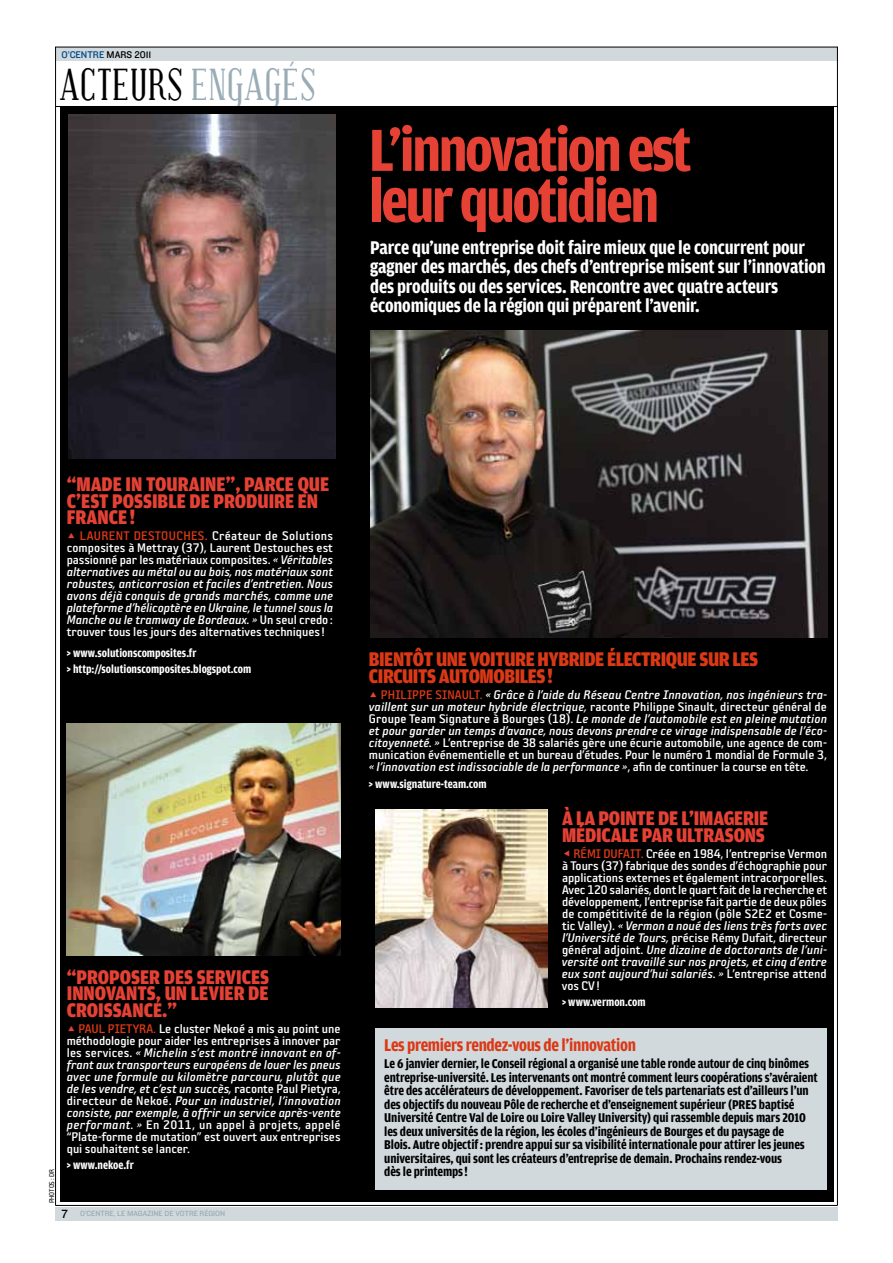
<style>
.page{position:relative;width:893px;height:1263px;background:#fff}
.page>*{position:absolute;margin:0;border:0;box-sizing:border-box;transform-origin:0 0}
.t1{font:700 63px/51px "Amplitude Cond";letter-spacing:-.04em;color:#e64135}
.t2{font:condensed 49.65px "Covington SC";color:#000}
.t3{font:900 21px/16.5px "Amplitude Cond";color:#e64135}
.t4{font:900 21px/16.5px "Amplitude Cond";letter-spacing:-.02em;color:#db3916}
.t5{font:700 19.5px/19.5px "Amplitude Cond";letter-spacing:-.01em;color:#fff}
.t6{font:700 18px "Amplitude Cond";letter-spacing:-.02em;color:#db3916}
.t7{font:13.5px/12px "Sophisto C Italic";color:#fff;text-align:justify}
.t8{font:13.5px/12px "Sophisto C Gauge";letter-spacing:-.005em;color:#fff;text-align:justify}
.t9{font:700 13.5px/13.5px "Amplitude Cond";letter-spacing:-.01em;color:#000}
.t10{font:700 12px/16.2px "Amplitude Cond";color:#fff}
.t11{font:10.05px "Knockout 31 Junior Middlewt";color:#004b88}
.t12{font:7.8px "Knockout 31 Junior Middlewt";color:#99acb6}
.t13{font:7.5px "Sophisto B Gauge";color:#000}
.s1{color:#000}
.s2{color:#99acb6}
.s3{color:#db3916}
.s4{font-family:"Sophisto C Italic"}
.s5{font-family:"Sophisto C Gauge"}
.s6{font-size:12.3px;color:#000}
.s7{font-family:"Sophisto C Gauge";color:#db3916}
.s8{color:#e64135}
</style>
<div class="page">
<div style="left:55px;top:47px;width:783px;height:13px;background:#d1d9dd"></div>
<hr style="left:55px;top:47px;width:1px;height:1158px;background:#000">
<hr style="left:837px;top:47px;width:1px;height:1158px;background:#000">
<hr style="left:55px;top:47px;width:783px;height:1px;background:#000">
<hr style="left:55px;top:1205px;width:783px;height:1px;background:#000">
<hr style="left:55px;top:106px;width:783px;height:1px;background:#000">
<div style="left:55px;top:1207px;width:783px;height:13px;background:#d1d9dd"></div>
<div style="left:60px;top:106px;width:773px;height:1095px;background:#000"></div>
<img style="left:69px;top:114px;width:266px;height:344px">
<img style="left:370px;top:330px;width:457px;height:308px">
<img style="left:67px;top:723px;width:274px;height:232px">
<img style="left:376px;top:809px;width:172px;height:198px">
<div style="left:376px;top:1028px;width:451px;height:161px;background:#d1d9dd"></div>
<p class="t11" style="left:62px;top:48px;width:91px">O’CENTRE <span class="s1">MARS 2011</span></p>
<h2 class="t2" style="left:60px;top:57px;width:259px">acteurs <span class="s2">engagés</span></h2>
<h1 class="t1" style="left:369px;top:125px;width:324px">L’innovation est leur quotidien</h1>
<p class="t5" style="left:370px;top:238px;width:457px">Parce qu’une entreprise doit faire mieux que le concurrent pour gagner des marchés, des chefs d’entreprise misent sur l’innovation des produits ou des services. Rencontre avec quatre acteurs économiques de la région qui préparent l’avenir.</p>
<h3 class="t3" style="left:67px;top:476px;width:264px">“MADE IN TOURAINE”, PARCE QUE<br>C’EST POSSIBLE DE PRODUIRE EN<br>FRANCE !</h3>
<p class="t8" style="left:67px;top:530px;width:268px;text-indent:13px"><span class="s3">Laurent Destouches.</span> Créateur de Solutions composites à Mettray (37), Laurent Destouches est passionné par les matériaux composites. <span class="s4">« Véritables</span></p>
<p class="t7" style="left:67px;top:566px;width:268px">alternatives au métal ou au bois, nos matériaux sont robustes, anticorrosion et faciles d’entretien. Nous avons déjà conquis de grands marchés, comme une plateforme d’hélicoptère en Ukraine, le tunnel sous la Manche ou le tramway de Bordeaux. » <span class="s5">Un seul credo :</span></p>
<p class="t8" style="left:67px;top:626px;width:260px">trouver tous les jours des alternatives techniques !</p>
<p class="t10" style="left:67px;top:645px;width:186px">&gt; www.solutionscomposites.fr<br>&gt; http://solutionscomposites.blogspot.com</p>
<p class="t13" style="left:47px;top:1203px;width:35px;rotate:-90deg">photos: dr</p>
<h3 class="t3" style="left:67px;top:969px;width:204px;text-align:justify">“PROPOSER DES SERVICES INNOVANTS, UN LEVIER DE CROISSANCE.”</h3>
<p class="t8" style="left:67px;top:1022px;width:275px;text-align:right"><span class="s3">Paul Pietyra.</span> Le cluster Nekoé a mis au point une méthodologie pour aider les entreprises à innover par</p>
<p class="t7" style="left:67px;top:1046px;width:276px"><span class="s5">les services.</span> « Michelin s’est montré innovant en of&shy;frant aux transporteurs européens de louer les pneus avec une formule au kilomètre parcouru, plutôt que de les vendre, et c’est un succès, <span class="s5">raconte Paul Pietyra, directeur de Nekoé.</span> Pour un industriel, l’innovation consiste, par exemple, à offrir un service après-vente</p>
<p class="t8" style="left:67px;top:1118px;width:275px"><span class="s4">performant. »</span> En 2011, un appel à projets, appelé “Plate-forme de mutation” est ouvert aux entreprises qui souhaitent se lancer.</p>
<p class="t10" style="left:67px;top:1157px;width:69px">&gt; www.nekoe.fr</p>
<p class="t12" style="left:62px;top:1208px;width:165px"><span class="s6">7</span> O’CENTRE, LE MAGAZINE DE VOTRE RÉGION</p>
<h3 class="t4" style="left:369px;top:652px;width:391px">BIENTÔT UNE VOITURE HYBRIDE ÉLECTRIQUE SUR LES<br>CIRCUITS AUTOMOBILES!</h3>
<p class="t7" style="left:381px;top:689px;width:448px"><span class="s7">Ph ilippe Sinault.</span> « Grâce à l’aide du Réseau Centre Innovation, nos ingénieurs tra-</p>
<p class="t8" style="left:369px;top:701px;width:460px"><span class="s4">vaillent sur un moteur hybride électrique,</span> raconte Philippe Sinault, directeur général de</p>
<p class="t7" style="left:369px;top:713px;width:460px"><span class="s5">Groupe Team Signature à Bourges (18).</span> Le monde de l’automobile est en pleine mutation et pour garder un temps d’avance, nous devons prendre ce virage indispensable de l’éco-</p>
<p class="t8" style="left:369px;top:737px;width:460px"><span class="s4">citoyenneté. »</span> L’entreprise de 38 salariés gère une écurie automobile, une agence de com&shy;munication événementielle et un bureau d’études. Pour le numéro 1 mondial de Formule 3,</p>
<p class="t7" style="left:369px;top:761px;width:441px">« l’innovation est indissociable de la performance »<span class="s5">, afin de continuer la course en tête.</span></p>
<p class="t10" style="left:369px;top:775px;width:119px">&gt; www.signature-team.com</p>
<h3 class="t3" style="left:562px;top:810px;width:208px">À LA POINTE DE L’IMAGERIE<br>MÉDICALE PAR ULTRASONS</h3>
<p class="t8" style="left:562px;top:847px;width:267px"><span class="s8">□</span> <span class="s3">Rémi Dufait.</span> Créée en 1984, l’entreprise Vermon à Tours (37) fabrique des sondes d’échographie pour applications externes et également intracorporelles.<br>Avec 120 salariés, dont le quart fait de la recherche et développement, l’entreprise fait partie de deux pôles de compétitivité de la région (pôle S2E2 et Cosme-</p>
<p class="t7" style="left:562px;top:919px;width:267px"><span class="s5">tic Valley).</span> « Vermon a noué des liens très forts avec</p>
<p class="t8" style="left:562px;top:931px;width:267px"><span class="s4">l’Université de Tours,</span> précise Rémy Dufait, directeur</p>
<p class="t7" style="left:562px;top:943px;width:267px"><span class="s5">général adjoint.</span> Une dizaine de doctorants de l’uni&shy;versité ont travaillé sur nos projets, et cinq d’entre eux sont aujourd’hui salariés. » <span class="s5">L’entreprise attend</span></p>
<p class="t8" style="left:562px;top:979px;width:39px">vos CV!</p>
<p class="t10" style="left:562px;top:994px;width:85px">&gt; www.vermon.com</p>
<h3 class="t6" style="left:384px;top:1035px;width:253px">Les premiers rendez-vous de l’innovation</h3>
<p class="t9" style="left:384px;top:1057px;width:435px">Le 6 janvier dernier, le Conseil régional a organisé une table ronde autour de cinq binômes entreprise-université. Les intervenants ont montré comment leurs coopérations s’avéraient être des accélérateurs de développement. Favoriser de tels partenariats est d’ailleurs l’un des objectifs du nouveau Pôle de recherche et d’enseignement supérieur (PRES baptisé Université Centre Val de Loire ou Loire Valley University) qui rassemble depuis mars 2010 les deux universités de la région, les écoles d’ingénieurs de Bourges et du paysage de<br>Blois. Autre objectif: prendre appui sur sa visibilité internationale pour attirer les jeunes universitaires, qui sont les créateurs d’entreprise de demain. Prochains rendez-vous<br>dès le printemps!</p>
</div>
